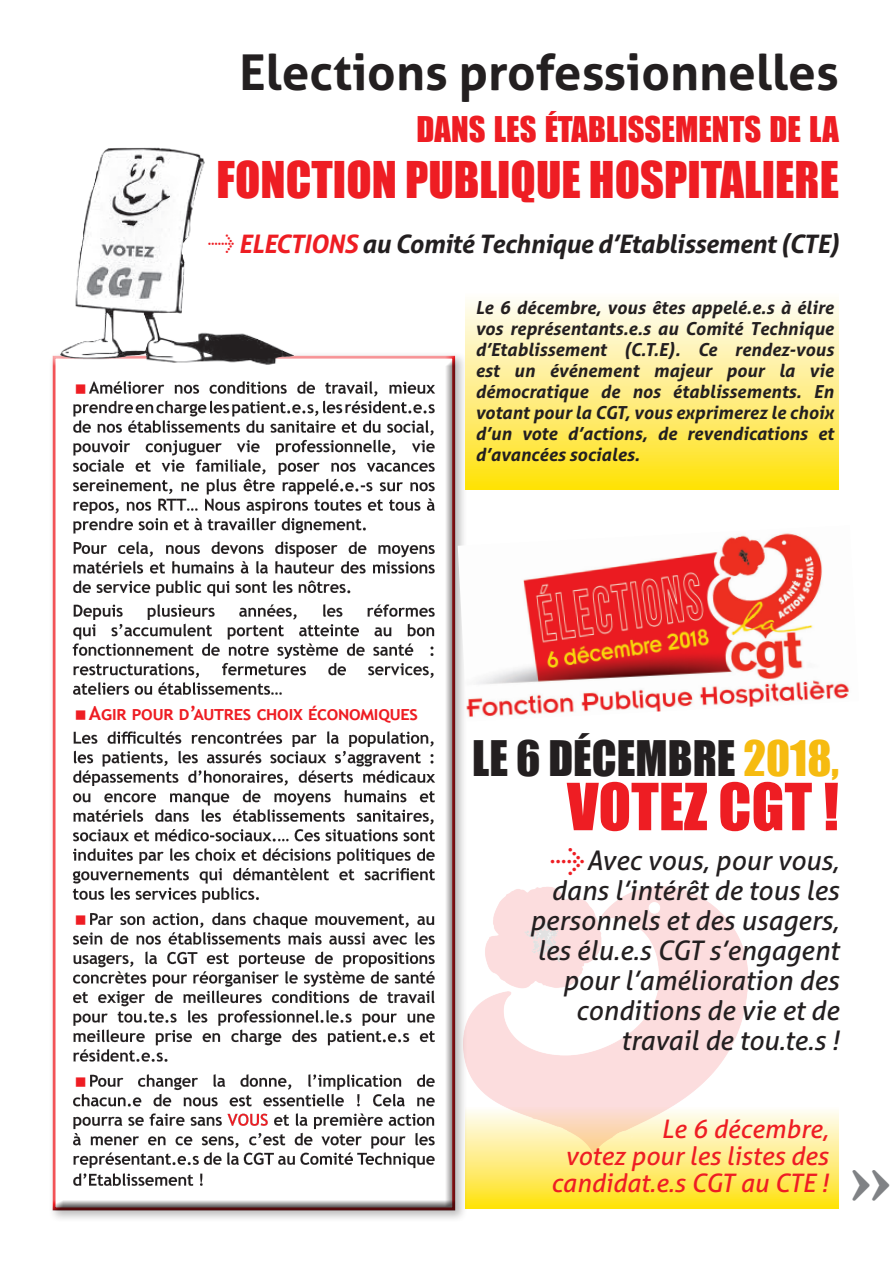
<style>
.page{position:relative;width:893px;height:1263px;background:#fff}
.page>*{position:absolute;margin:0;border:0;box-sizing:border-box;transform-origin:0 0}
.txt_colonne{font:60px "Impact";color:#ee1d23}
.accroche{font:700 49.5px "Aller";color:#231f20}
.titre{font:46.5px "Impact";color:#ee1d23}
.txt_colonne-2{font:45px "Impact";color:#231f20}
.titre-2{font:32.55px "Impact";color:#ee1d23}
.intertitres{font:30px "Arrowstfb";color:#808285}
.accroche-2{font:italic 27px/30px "Aller";color:#231f20;text-align:right}
.accroche_rouge_ital{font:italic 25.5px/27px "Aller";color:#ee1d23;text-align:right}
.txt_colonne-3{font:italic 700 25.5px "Aller";letter-spacing:-.02em;color:#231f20}
.t1{font:700 19.5px "Trebuchet MS";letter-spacing:-.01em;color:#ee1d23}
.txt_courant_bold_ita{font:italic 700 18px/21px "Aller";color:#231f20;text-align:justify}
.s1{font-family:"Arrowstfb";font-weight:400;font-style:normal;font-size:27px;color:#ee1d23}
.s2{color:#ee1d23}
.s3{color:#f6bb10}
.s4{font-family:"Arrowstfb";font-style:normal;color:#ee1d23}
</style>
<div class="page">
<div style="left:466px;top:1106px;width:373px;height:103px;background:linear-gradient(to bottom,#fefdff,#ffe110)"></div>
<div style="left:49px;top:352px;width:419px;height:871px;background:#231f20;opacity:.3"></div>
<div style="left:52px;top:356px;width:405px;height:856px;background:#231f20;opacity:.75"></div>
<img style="left:452px;top:872px;width:306px;height:298px">
<div style="left:466px;top:291px;width:373px;height:198px;background:linear-gradient(to bottom,#fefdff,#ffe110)"></div>
<img style="left:61px;top:148px;width:233px;height:217px">
<img style="left:458px;top:525px;width:391px;height:196px">
<svg style="left:73px;top:381px;width:362px;height:152px"></svg>
<svg style="left:76px;top:710px;width:9px;height:9px"></svg>
<svg style="left:73px;top:912px;width:362px;height:32px"></svg>
<svg style="left:73px;top:1074px;width:362px;height:32px"></svg>
<p class="accroche" style="left:239px;top:42px;width:601px">Elections professionnelles</p>
<p class="titre-2" style="left:417px;top:104px;width:424px">DANS LES ÉTABLISSEMENTS DE LA</p>
<p class="titre" style="left:217px;top:143px;width:624px">FONCTION PUBLIQUE HOSPITALIERE</p>
<p class="txt_colonne-3" style="left:209px;top:228px;width:632px"><span class="s1">v</span> <span class="s2">ELECTIONS</span> au Comité Technique d’Etablissement (CTE)</p>
<p class="txt_courant_bold_ita" style="left:475px;top:297px;width:360px">Le 6 décembre, vous êtes appelé.e.s à élire vos représentants.e.s au Comité Technique d’Etablissement (C.T.E). Ce rendez-vous est un événement majeur pour la vie démocratique de nos établissements. En votant pour la CGT, vous exprimerez le choix d’un vote d’actions, de revendications et d’avancées sociales.</p>
<p class="t1" style="left:89px;top:701px;width:331px">Agir pour d’autres choix économiques</p>
<p class="txt_colonne-2" style="left:472px;top:724px;width:368px">LE 6 DÉCEMBRE <span class="s3">2018,</span></p>
<p class="txt_colonne" style="left:567px;top:760px;width:273px">VOTEZ CGT !</p>
<p class="accroche-2" style="left:530px;top:846px;width:311px"><span class="s4">G</span>Avec vous, pour vous, dans l’intérêt de tous les personnels et des usagers, les élu.e.s CGT s’engagent pour l’amélioration des conditions de vie et de travail de tou.te.s !</p>
<p class="accroche_rouge_ital" style="left:551px;top:1115px;width:279px">Le 6 décembre,<br>votez pour les listes des candidat.e.s CGT au CTE !</p>
<p class="intertitres" style="left:850px;top:1170px;width:41px">gg</p>
</div>
